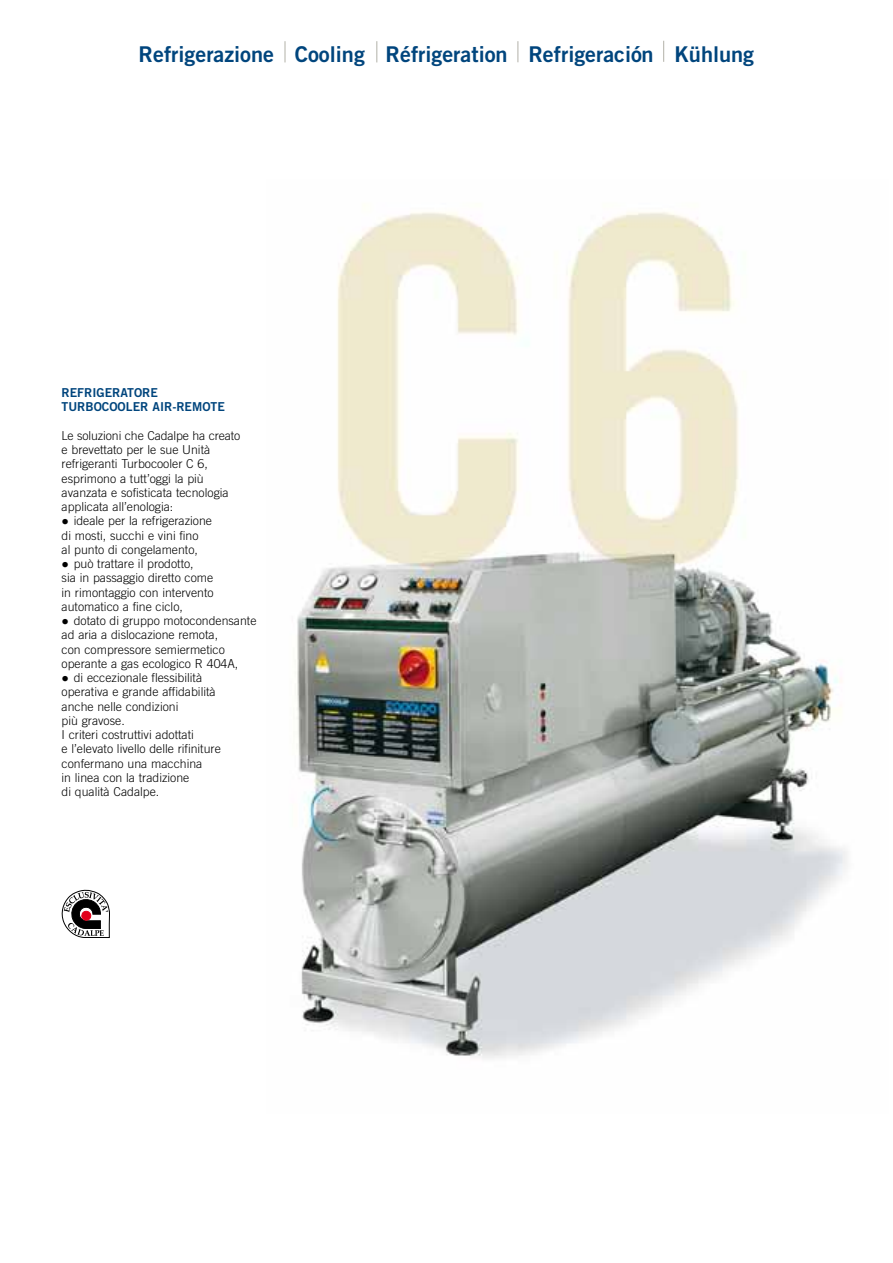
<style>
.page{position:relative;width:893px;height:1263px;background:#fff}
.page>*{position:absolute;margin:0;border:0;box-sizing:border-box;transform-origin:0 0}
.t1{font:21.75px "Trade Gothic Bold Two";color:#00457d}
.t2{font:300 12.3px/14.2px "Trade Gothic";color:#000}
.t3{font:12.3px/14.2px "Trade Gothic Bold Two";color:#00457d}
.s1{font-size:15px}
</style>
<div class="page">
<img style="left:297px;top:212px;width:550px;height:847px">
<svg style="left:285px;top:41px;width:1px;height:21px"></svg>
<svg style="left:376px;top:41px;width:1px;height:21px"></svg>
<svg style="left:517px;top:41px;width:1px;height:21px"></svg>
<svg style="left:663px;top:41px;width:1px;height:21px"></svg>
<svg style="left:62px;top:889px;width:48px;height:49px"></svg>
<h1 class="t1" style="left:139px;top:41px;width:617px">Refrigerazione Cooling Réfrigeration Refrigeración Kühlung</h1>
<p class="t3" style="left:62px;top:385px;width:165px">REFRIGERATORE<br>TURBOCOOLER AIR-REMOTE</p>
<p class="t2" style="left:62px;top:428px;width:180px">Le soluzioni che Cadalpe ha creato e brevettato per le sue Unità refrigeranti Turbocooler C 6, esprimono a tutt’oggi la più avanzata e sofisticata tecnologia applicata all’enologia:</p>
<p class="t2" style="left:62px;top:514px;width:152px"><span class="s1">•</span> ideale per la refrigerazione di mosti, succhi e vini fino<br>al punto di congelamento,</p>
<p class="t2" style="left:62px;top:556px;width:154px"><span class="s1">•</span> può trattare il prodotto,<br>sia in passaggio diretto come in rimontaggio con intervento automatico a fine ciclo,</p>
<p class="t2" style="left:62px;top:613px;width:196px"><span class="s1">•</span> dotato di gruppo motocondensante ad aria a dislocazione remota,<br>con compressore semiermetico operante a gas ecologico R 404A,</p>
<p class="t2" style="left:62px;top:670px;width:161px"><span class="s1">•</span> di eccezionale flessibilità operativa e grande affidabilità anche nelle condizioni<br>più gravose.<br>I criteri costruttivi adottati<br>e l’elevato livello delle rifiniture confermano una macchina<br>in linea con la tradizione<br>di qualità Cadalpe.</p>
</div>
